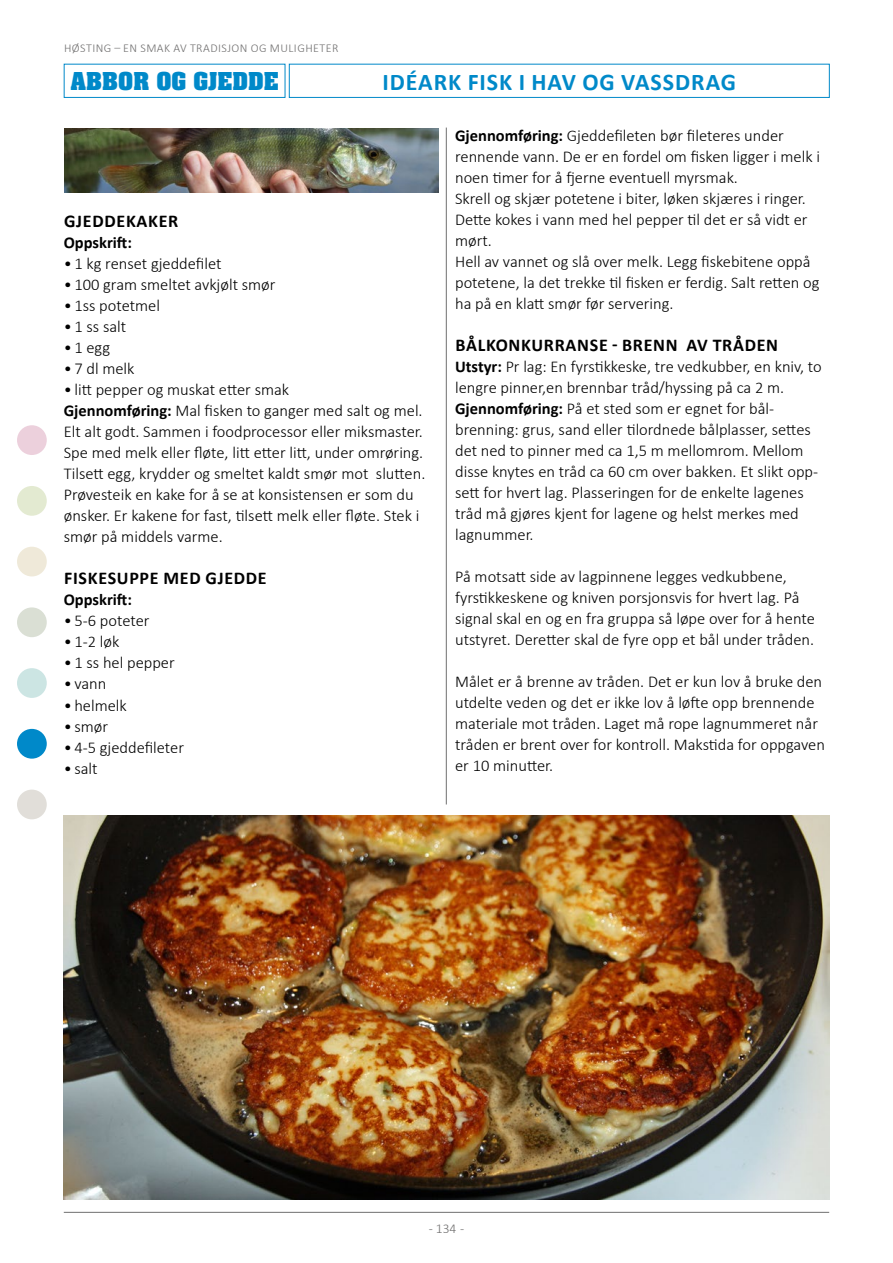
<style>
.page{position:relative;width:893px;height:1263px;background:#fff}
.page>*{position:absolute;margin:0;border:0;box-sizing:border-box;transform-origin:0 0}
.t1{font:700 24px "Calibri";letter-spacing:.04em;color:#0089c9}
.t2{font:700 21px "Aachen Std";color:#0089c9}
.t3{font:700 18px "Calibri";letter-spacing:.04em;color:#000}
.t4{font:300 16.5px/21px "Calibri";color:#000}
.t5{font:700 16.5px "Calibri";color:#000}
.t6{font:300 13.5px "Calibri";color:#706f6f}
.t7{font:300 12px "Calibri";letter-spacing:.04em;color:#706f6f}
.s1{font-weight:700}
</style>
<div class="page">
<div style="left:17px;top:729px;width:30px;height:30px;background:#0089c9;border-radius:50%"></div>
<hr style="left:64px;top:1212px;width:765px;height:1px;background:#706f6f">
<div style="left:289px;top:64px;width:541px;height:34px;border:1px solid #0089c9"></div>
<div style="left:64px;top:64px;width:221px;height:34px;border:1px solid #0089c9"></div>
<img style="left:65px;top:128px;width:373px;height:64px">
<svg style="left:17px;top:789px;width:30px;height:31px"></svg>
<svg style="left:17px;top:425px;width:30px;height:273px"></svg>
<img style="left:64px;top:815px;width:766px;height:384px">
<hr style="left:446px;top:128px;width:1px;height:676px;background:#706f6f">
<p class="t7" style="left:64px;top:40px;width:276px">HØSTING – EN SMAK AV TRADISJON OG MULIGHETER</p>
<p class="t2" style="left:71px;top:66px;width:209px">ABBOR OG GJEDDE</p>
<h1 class="t1" style="left:382px;top:65px;width:355px">IDÉARK FISK I HAV OG VASSDRAG</h1>
<p class="t3" style="left:64px;top:208px;width:116px">GJEDDEKAKER</p>
<p class="t5" style="left:64px;top:231px;width:70px">Oppskrift:</p>
<p class="t4" style="left:64px;top:253px;width:159px">• 1 kg renset gjeddefilet</p>
<p class="t4" style="left:64px;top:274px;width:213px">• 100 gram smeltet avkjølt smør</p>
<p class="t4" style="left:64px;top:295px;width:98px">• 1ss potetmel</p>
<p class="t4" style="left:64px;top:316px;width:64px">• 1 ss salt</p>
<p class="t4" style="left:64px;top:337px;width:48px">• 1 egg</p>
<p class="t4" style="left:64px;top:358px;width:72px">• 7 dl melk</p>
<p class="t4" style="left:64px;top:379px;width:363px">• litt pepper og muskat etter smak<br><span class="s1">Gjennomføring:</span> Mal fisken to ganger med salt og mel.<br>Elt alt godt. Sammen i foodprocessor eller miksmaster.<br>Spe med melk eller fløte, litt etter litt, under omrøring.<br>Tilsett egg, krydder og smeltet kaldt smør mot slutten.<br>Prøvesteik en kake for å se at konsistensen er som du ønsker. Er kakene for fast, tilsett melk eller fløte. Stek i smør på middels varme.</p>
<p class="t3" style="left:64px;top:566px;width:204px">FISKESUPPE MED GJEDDE</p>
<p class="t5" style="left:64px;top:588px;width:70px">Oppskrift:</p>
<p class="t4" style="left:64px;top:610px;width:87px">• 5-6 poteter</p>
<p class="t4" style="left:64px;top:631px;width:57px">• 1-2 løk</p>
<p class="t4" style="left:64px;top:652px;width:113px">• 1 ss hel pepper</p>
<p class="t4" style="left:64px;top:673px;width:44px">• vann</p>
<p class="t4" style="left:64px;top:694px;width:65px">• helmelk</p>
<p class="t4" style="left:64px;top:715px;width:46px">• smør</p>
<p class="t4" style="left:64px;top:736px;width:122px">• 4-5 gjeddefileter</p>
<p class="t4" style="left:64px;top:757px;width:35px">• salt</p>
<p class="t4" style="left:455px;top:125px;width:366px"><span class="s1">Gjennomføring:</span> Gjeddefileten bør fileteres under rennende vann. De er en fordel om fisken ligger i melk i noen timer for å fjerne eventuell myrsmak.<br>Skrell og skjær potetene i biter, løken skjæres i ringer.<br>Dette kokes i vann med hel pepper til det er så vidt er mørt.<br>Hell av vannet og slå over melk. Legg fiskebitene oppå potetene, la det trekke til fisken er ferdig. Salt retten og ha på en klatt smør før servering.</p>
<p class="t3" style="left:455px;top:333px;width:324px">BÅLKONKURRANSE - BRENN AV TRÅDEN</p>
<p class="t4" style="left:455px;top:356px;width:368px"><span class="s1">Utstyr:</span> Pr lag: En fyrstikkeske, tre vedkubber, en kniv, to lengre pinner,en brennbar tråd/hyssing på ca 2 m.<br><span class="s1">Gjennomføring:</span> På et sted som er egnet for bål&shy;brenning: grus, sand eller tilordnede bålplasser, settes det ned to pinner med ca 1,5 m mellomrom. Mellom disse knytes en tråd ca 60 cm over bakken. Et slikt opp&shy;sett for hvert lag. Plasseringen for de enkelte lagenes tråd må gjøres kjent for lagene og helst merkes med lagnummer.</p>
<p class="t4" style="left:455px;top:566px;width:361px">På motsatt side av lagpinnene legges vedkubbene, fyrstikkeskene og kniven porsjonsvis for hvert lag. På signal skal en og en fra gruppa så løpe over for å hente utstyret. Deretter skal de fyre opp et bål under tråden.</p>
<p class="t4" style="left:455px;top:671px;width:371px">Målet er å brenne av tråden. Det er kun lov å bruke den utdelte veden og det er ikke lov å løfte opp brennende materiale mot tråden. Laget må rope lagnummeret når tråden er brent over for kontroll. Makstida for oppgaven er 10 minutter.</p>
<p class="t6" style="left:429px;top:1220px;width:37px">- 134 -</p>
</div>
